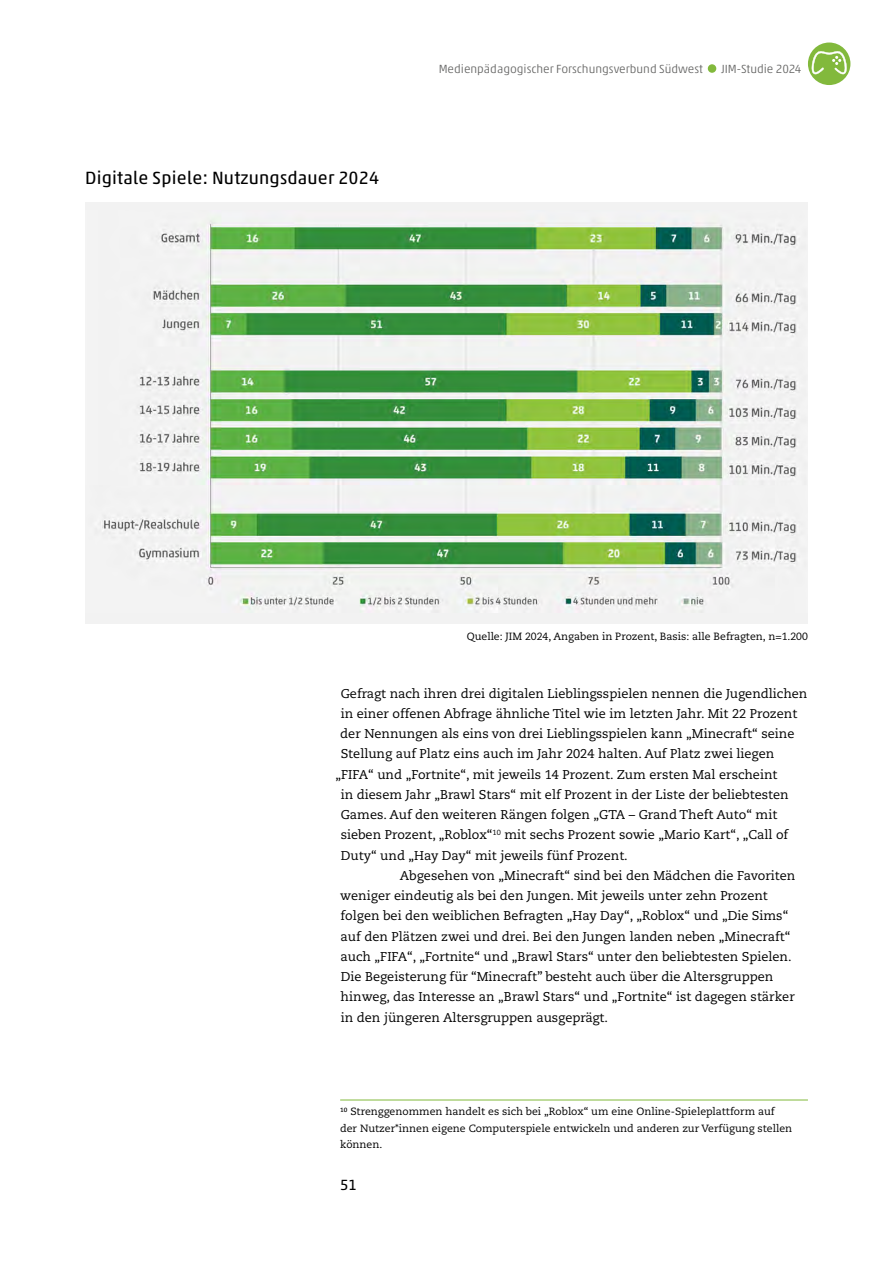
<style>
.page{position:relative;width:893px;height:1263px;background:#fff}
.page>*{position:absolute;margin:0;border:0;box-sizing:border-box;transform-origin:0 0}
.Unterüberschrift{font:18px "Akko Pro";letter-spacing:.01em;color:#000}
.t1{font:15px "Akko Pro";color:#000}
.Fließtext{font:12.75px/20.2px "Caecilia LT Pro 55 Roman";color:#000}
.t2{font:300 12px "Akko Pro";color:#636362}
.Quellen{font:10.5px/16.5px "Caecilia LT Pro 55 Roman";color:#000}
.Beschriftung{font:10.5px "Caecilia LT Pro 55 Roman";color:#000}
</style>
<div class="page">
<div style="left:808px;top:43px;width:42px;height:42px;background:#82b93c;border-radius:50%"></div>
<svg style="left:812px;top:50px;width:35px;height:24px"></svg>
<div style="left:708px;top:64px;width:8px;height:9px;background:#82b93c;border-radius:50%"></div>
<div style="left:85px;top:202px;width:723px;height:421px;background:#f2f2f2"></div>
<img style="left:102px;top:220px;width:696px;height:390px">
<hr style="left:340px;top:1100px;width:468px;height:1px;background:#82b93c">
<p class="Unterüberschrift" style="left:85px;top:166px;width:296px">Digitale Spiele: Nutzungsdauer 2024</p>
<p class="t2" style="left:439px;top:61px;width:266px">Medienpädagogischer Forschungsverbund Südwest</p>
<p class="t2" style="left:721px;top:61px;width:82px">JIM-Studie 2024</p>
<p class="Beschriftung" style="left:467px;top:630px;width:343px">Quelle: JIM 2024, Angaben in Prozent, Basis: alle Befragten, n=1.200</p>
<p class="Fließtext" style="left:341px;top:683px;width:468px">Gefragt nach ihren drei digitalen Lieblingsspielen nennen die Jugendlichen</p>
<p class="Fließtext" style="left:341px;top:703px;width:458px">in einer offenen Abfrage ähnliche Titel wie im letzten Jahr. Mit 22 Prozent</p>
<p class="Fließtext" style="left:340px;top:723px;width:456px">der Nennungen als eins von drei Lieblingsspielen kann „Minecraft“ seine</p>
<p class="Fließtext" style="left:341px;top:744px;width:435px">Stellung auf Platz eins auch im Jahr 2024 halten. Auf Platz zwei liegen</p>
<p class="Fließtext" style="left:336px;top:764px;width:443px">„FIFA“ und „Fortnite“, mit jeweils 14 Prozent. Zum ersten Mal erscheint</p>
<p class="Fließtext" style="left:341px;top:784px;width:450px">in diesem Jahr „Brawl Stars“ mit elf Prozent in der Liste der beliebtesten</p>
<p class="Fließtext" style="left:341px;top:804px;width:438px">Games. Auf den weiteren Rängen folgen „GTA – Grand Theft Auto“ mit</p>
<p class="Fließtext" style="left:341px;top:825px;width:449px">sieben Prozent, „Roblox“<sup>10</sup> mit sechs Prozent sowie „Mario Kart“, „Call of</p>
<p class="Fließtext" style="left:341px;top:845px;width:289px">Duty“ und „Hay Day“ mit jeweils fünf Prozent.</p>
<p class="Fließtext" style="left:340px;top:865px;width:457px;text-indent:59px">Abgesehen von „Minecraft“ sind bei den Mädchen die Favoriten weniger eindeutig als bei den Jungen. Mit jeweils unter zehn Prozent folgen bei den weiblichen Befragten „Hay Day“, „Roblox“ und „Die Sims“ auf den Plätzen zwei und drei. Bei den Jungen landen neben „Minecraft“ auch „FIFA“, „Fortnite“ und „Brawl Stars“ unter den beliebtesten Spielen.<br>Die Begeisterung für “Minecraft” besteht auch über die Altersgruppen hinweg, das Interesse an „Brawl Stars“ und „Fortnite“ ist dagegen stärker in den jüngeren Altersgruppen ausgeprägt.</p>
<p class="Quellen" style="left:340px;top:1103px;width:454px"><sup>10</sup> Strenggenommen handelt es sich bei „Roblox“ um eine Online-Spieleplattform auf der Nutzer*innen eigene Computerspiele entwickeln und anderen zur Verfügung stellen können.</p>
<p class="t1" style="left:340px;top:1175px;width:18px">51</p>
</div>
